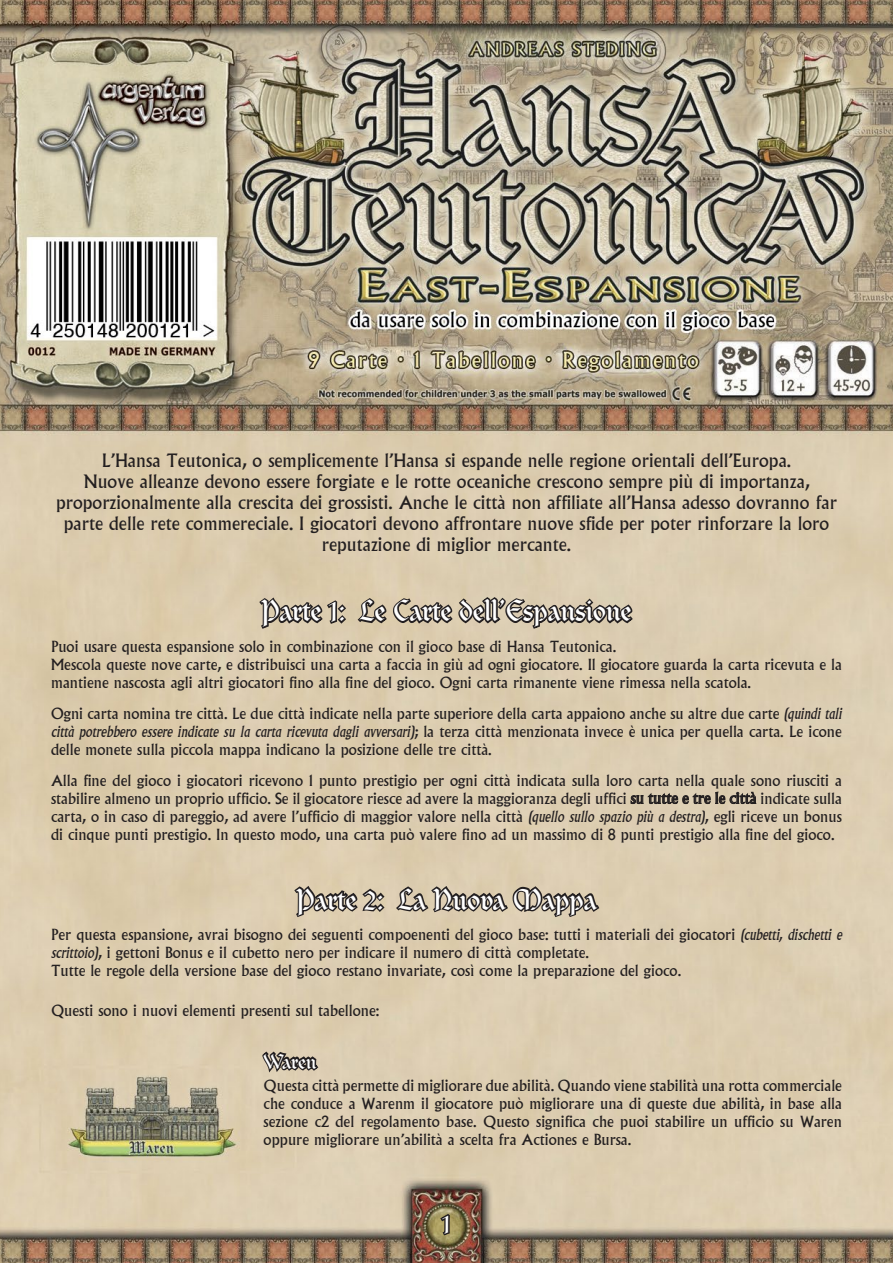
<style>
.page{position:relative;width:893px;height:1263px;background:#fff}
.page>*{position:absolute;margin:0;border:0;box-sizing:border-box;transform-origin:0 0}
.t1{font:30px "Clairvaux";color:#fff}
.t2{font:27px "Clairvaux";color:#fff}
.t3{font:21px "Clairvaux";color:#fff}
.t4{font:18px/21px "Albertus";color:#231f20;text-align:center}
.t5{font:15px/18px "Albertus";color:#231f20;text-align:justify}
.s1{font-style:italic}
</style>
<div class="page">
<img style="left:0;top:0;width:893px;height:1263px">
<svg style="left:257px;top:595px;width:91px;height:36px;background:#998e7b"></svg>
<svg style="left:356px;top:595px;width:279px;height:36px;background:#958b79"></svg>
<svg style="left:630px;top:791px;width:127px;height:13px;background:#968b7b"></svg>
<svg style="left:292px;top:883px;width:95px;height:36px;background:#9b8f7d"></svg>
<svg style="left:394px;top:884px;width:207px;height:97px;background:#c3b59d"></svg>
<svg style="left:260px;top:1041px;width:60px;height:37px;background:#a59986"></svg>
<svg style="left:438px;top:1211px;width:14px;height:26px"></svg>
<p class="t4" style="left:56px;top:450px;width:782px">L’Hansa Teutonica, o semplicemente l’Hansa si espande nelle regione orientali dell’Europa.<br>Nuove alleanze devono essere forgiate e le rotte oceaniche crescono sempre più di importanza, proporzionalmente alla crescita dei grossisti. Anche le città non affiliate all’Hansa adesso dovranno far parte delle rete commereciale. I giocatori devono affrontare nuove sfide per poter rinforzare la loro reputazione di miglior mercante.</p>
<p class="t1" style="left:261px;top:593px;width:372px">Parte 1: Le Carte dell’Espansione</p>
<p class="t5" style="left:51px;top:638px;width:567px">Puoi usare questa espansione solo in combinazione con il gioco base di Hansa Teutonica.</p>
<p class="t5" style="left:51px;top:656px;width:792px">Mescola queste nove carte, e distribuisci una carta a faccia in giù ad ogni giocatore. Il giocatore guarda la carta ricevuta e la mantiene nascosta agli altri giocatori fino alla fine del gioco. Ogni carta rimanente viene rimessa nella scatola.</p>
<p class="t5" style="left:51px;top:704px;width:792px">Ogni carta nomina tre città. Le due città indicate nella parte superiore della carta appaiono anche su altre due carte <span class="s1">(quindi tali città potrebbero essere indicate su la carta ricevuta dagli avversari)</span>; la terza città menzionata invece è unica per quella carta. Le icone delle monete sulla piccola mappa indicano la posizione delle tre città.</p>
<p class="t5" style="left:51px;top:771px;width:792px">Alla fine del gioco i giocatori ricevono 1 punto prestigio per ogni città indicata sulla loro carta nella quale sono riusciti a stabilire almeno un proprio ufficio. Se il giocatore riesce ad avere la maggioranza degli uffici su tutte e tre le città indicate sulla carta, o in caso di pareggio, ad avere l’ufficio di maggior valore nella città <span class="s1">(quello sullo spazio più a destra)</span>, egli riceve un bonus di cinque punti prestigio. In questo modo, una carta può valere fino ad un massimo di 8 punti prestigio alla fine del gioco.</p>
<p class="t1" style="left:296px;top:881px;width:302px">Parte 2: La Nuova Mappa</p>
<p class="t5" style="left:51px;top:926px;width:792px">Per questa espansione, avrai bisogno dei seguenti compoenenti del gioco base: tutti i materiali dei giocatori <span class="s1">(cubetti, dischetti e scrittoio)</span>, i gettoni Bonus e il cubetto nero per indicare il numero di città completate.</p>
<p class="t5" style="left:51px;top:962px;width:632px">Tutte le regole della versione base del gioco restano invariate, così come la preparazione del gioco.</p>
<p class="t5" style="left:51px;top:1001px;width:330px">Questi sono i nuovi elementi presenti sul tabellone:</p>
<p class="t3" style="left:264px;top:1049px;width:54px">Waren</p>
<p class="t5" style="left:264px;top:1076px;width:580px">Questa città permette di migliorare due abilità. Quando viene stabilità una rotta commerciale che conduce a Warenm il giocatore può migliorare una di queste due abilità, in base alla sezione c2 del regolamento base. Questo significa che puoi stabilire un ufficio su Waren oppure migliorare un’abilità a scelta fra Actiones e Bursa.</p>
<p class="t2" style="left:442px;top:1207px;width:9px">1</p>
</div>
